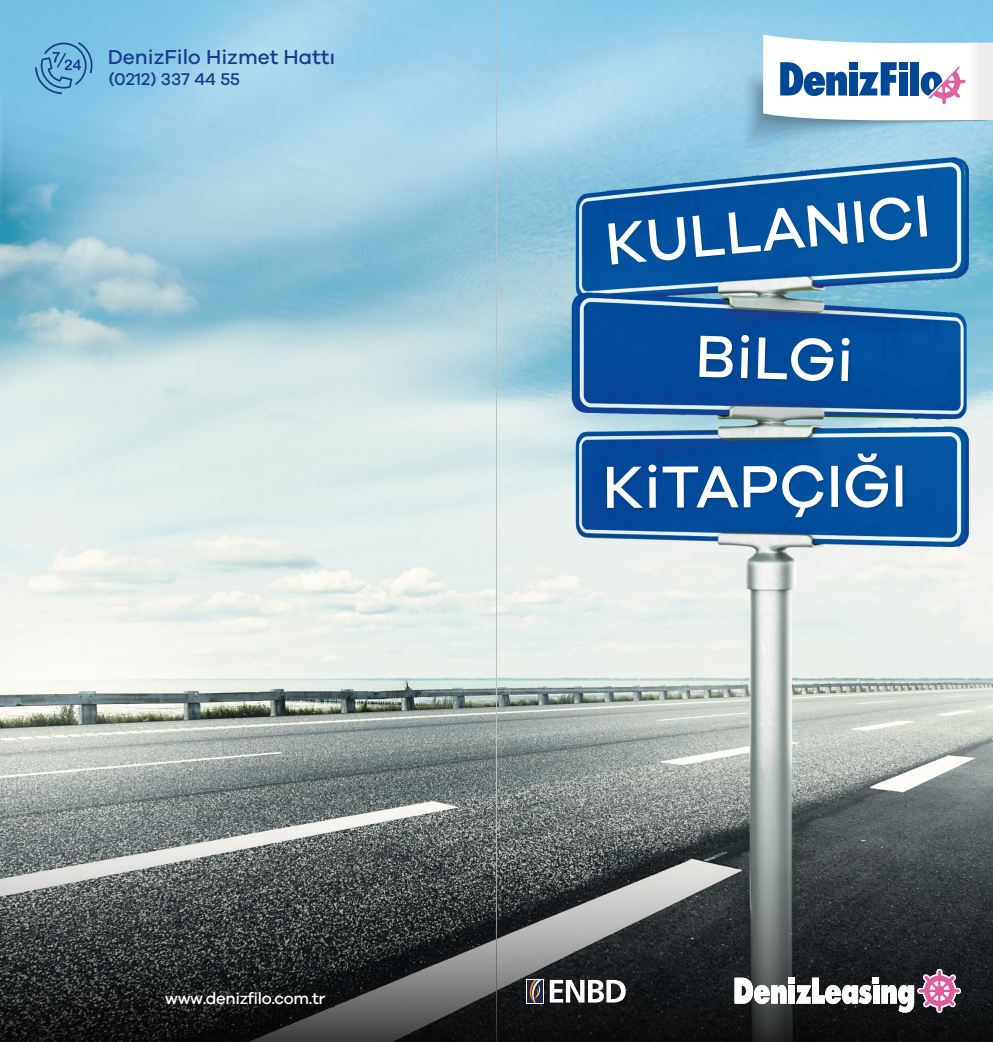
<style>
.page{position:relative;width:993px;height:1042px;background:#fff}
.page>*{position:absolute;margin:0;border:0;box-sizing:border-box;transform-origin:0 0}
.t1{font:500 61.25px "Galano Grotesque";letter-spacing:-.005em;color:#fff}
.t2{font:500 20.82px "Galano Grotesque";color:#163d8f}
.t3{font:500 17.5px "Galano Grotesque";color:#163d8f}
.t4{font:500 16.45px "Galano Grotesque";letter-spacing:-.02em;color:#fff}
</style>
<div class="page">
<img style="left:0;top:0;width:992px;height:756px">
<img style="left:600px;top:181px;width:357px;height:164px">
<img style="left:599px;top:451px;width:312px;height:74px">
<img style="left:692px;top:323px;width:167px;height:75px">
<hr style="left:496px;top:0;width:1px;height:1042px;background:#bdbfc1">
<svg style="left:35px;top:42px;width:57px;height:52px;background:#65a8d3"></svg>
<svg style="left:742px;top:35px;width:250px;height:119px"></svg>
<svg style="left:0;top:756px;width:992px;height:286px;background:#565c5b"></svg>
<svg style="left:734px;top:977px;width:52px;height:27px"></svg>
<div style="left:788px;top:985px;width:6px;height:18px;background:#fff"></div>
<svg style="left:796px;top:977px;width:75px;height:27px"></svg>
<div style="left:872px;top:985px;width:7px;height:18px;background:#fff"></div>
<div style="left:788px;top:977px;width:6px;height:7px;background:#fff"></div>
<div style="left:872px;top:977px;width:6px;height:7px;background:#fff"></div>
<svg style="left:881px;top:969px;width:79px;height:43px"></svg>
<svg style="left:549px;top:980px;width:76px;height:22px"></svg>
<div style="left:526px;top:979px;width:17px;height:25px;background:#24274b"></div>
<svg style="left:529px;top:980px;width:12px;height:23px"></svg>
<p class="t2" style="left:108px;top:44px;width:229px">DenizFilo Hizmet Hattı</p>
<p class="t3" style="left:109px;top:68px;width:133px">(0212) 337 44 55</p>
<p class="t4" style="left:165px;top:988px;width:162px">www.denizfilo.com.tr</p>
<p class="t1" style="left:602px;top:207px;width:327px;rotate:-5deg">KULLANICI</p>
<p class="t1" style="left:696px;top:319px;width:160px;rotate:2deg">BiLGi</p>
<p class="t1" style="left:602px;top:450px;width:307px">KiTAPÇIĞI</p>
</div>
